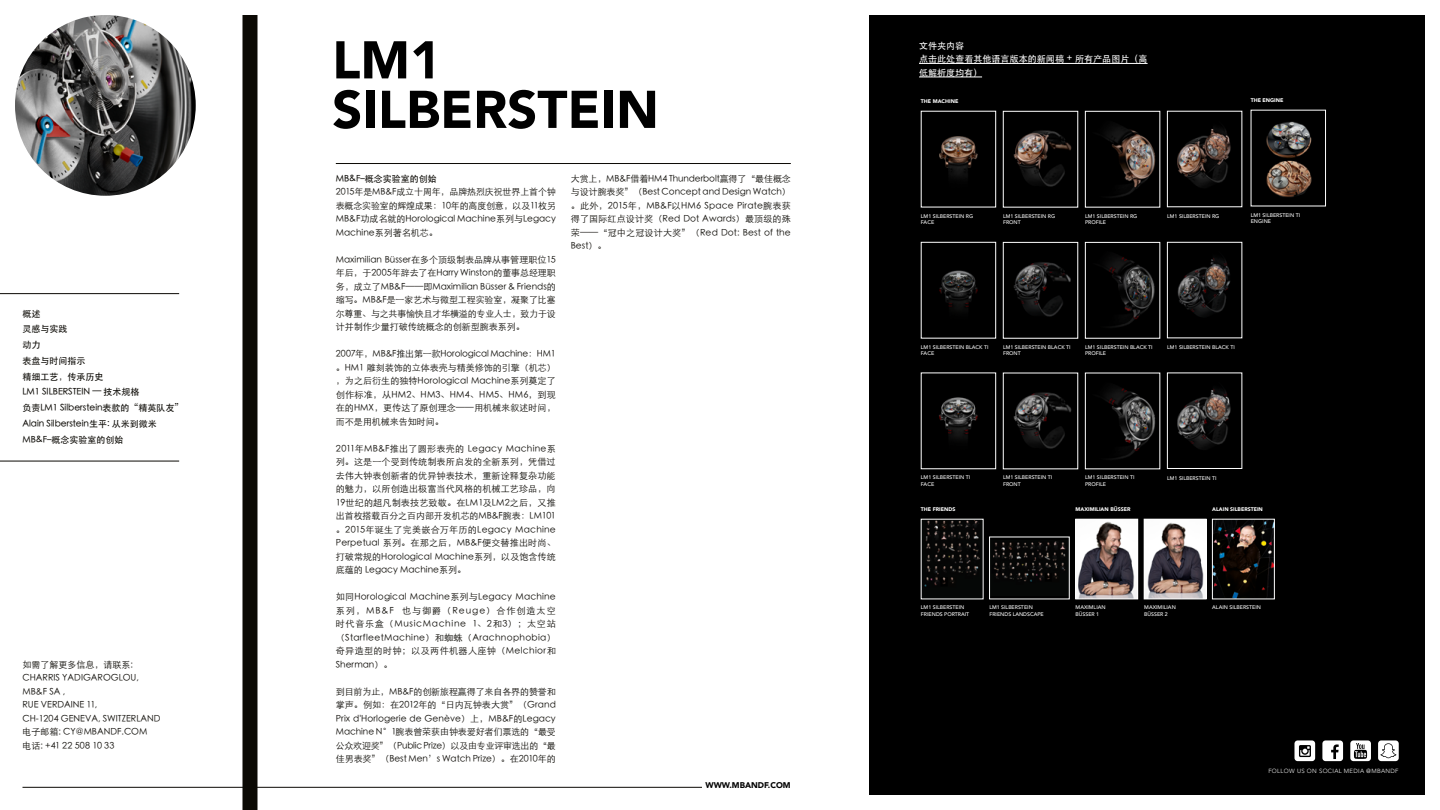
<style>
.page{position:relative;width:1440px;height:810px;background:#fff}
.page>*{position:absolute;margin:0;border:0;box-sizing:border-box;transform-origin:0 0}
.t1{font:900 52.5px/49.5px "Avenir LT Std";color:#000}
.t2{font:300 9px/13.5px "ST Heiti SC";color:#0b0904;text-align:justify}
.t3{font:500 9px/15.8px "ST Heiti SC";color:#0b0904}
.t4{font:500 9px/13.5px "ST Heiti SC";letter-spacing:.005em;color:#fff}
.t5{font:900 8.25px "Avenir LT Std";color:#000}
.t6{font:300 6px "Avenir LT Std";letter-spacing:.05em;color:#fff}
.t7{font:500 5.25px/6.8px "Avenir LT Std";color:#fff}
.t8{font:900 5.25px "Avenir LT Std";color:#fff}
</style>
<div class="page">
<hr style="left:22px;top:787px;width:680px;height:1px;background:#0b0904">
<hr style="left:336px;top:163px;width:455px;height:1px;background:#0b0904">
<img style="left:15px;top:15px;width:181px;height:181px;border-radius:90px">
<div style="left:242px;top:15px;width:15px;height:795px;background:#0b0904"></div>
<hr style="left:0;top:293px;width:179px;height:1px;background:#0b0904">
<hr style="left:0;top:461px;width:179px;height:1px;background:#0b0904">
<div style="left:869px;top:15px;width:556px;height:780px;background:#000"></div>
<svg style="left:1294px;top:740px;width:21px;height:21px"></svg>
<svg style="left:1322px;top:740px;width:21px;height:21px"></svg>
<svg style="left:1350px;top:740px;width:21px;height:21px"></svg>
<svg style="left:1378px;top:740px;width:21px;height:21px"></svg>
<img style="left:1013px;top:130px;width:59px;height:57px">
<div style="left:1003px;top:111px;width:75px;height:96px;border:1px solid #fff"></div>
<img style="left:1014px;top:262px;width:57px;height:55px">
<div style="left:1003px;top:242px;width:75px;height:96px;border:1px solid #fff"></div>
<img style="left:1013px;top:392px;width:59px;height:57px">
<img style="left:1104px;top:126px;width:52px;height:72px">
<div style="left:1085px;top:111px;width:75px;height:96px;border:1px solid #fff"></div>
<img style="left:1105px;top:256px;width:50px;height:72px">
<div style="left:1085px;top:242px;width:75px;height:96px;border:1px solid #fff"></div>
<img style="left:1104px;top:388px;width:52px;height:72px">
<img style="left:939px;top:136px;width:39px;height:42px">
<img style="left:1266px;top:121px;width:46px;height:76px">
<img style="left:939px;top:270px;width:39px;height:41px">
<div style="left:921px;top:242px;width:75px;height:96px;border:1px solid #fff"></div>
<img style="left:939px;top:397px;width:39px;height:43px">
<img style="left:924px;top:521px;width:56px;height:66px">
<img style="left:1078px;top:521px;width:58px;height:76px">
<div style="left:1076px;top:519px;width:62px;height:80px;border:1px solid #fff"></div>
<img style="left:1214px;top:521px;width:59px;height:76px">
<div style="left:1212px;top:519px;width:63px;height:80px;border:1px solid #fff"></div>
<img style="left:1146px;top:521px;width:58px;height:76px">
<div style="left:1144px;top:519px;width:62px;height:80px;border:1px solid #fff"></div>
<img style="left:993px;top:541px;width:73px;height:41px">
<img style="left:1177px;top:127px;width:54px;height:60px">
<img style="left:1177px;top:258px;width:54px;height:59px">
<div style="left:1167px;top:242px;width:75px;height:96px;border:1px solid #fff"></div>
<img style="left:1177px;top:388px;width:54px;height:61px">
<div style="left:1167px;top:373px;width:75px;height:96px;border:1px solid #fff"></div>
<hr style="left:919px;top:63px;width:229px;height:1px;background:#fff">
<hr style="left:919px;top:77px;width:63px;height:1px;background:#fff">
<p class="t3" style="left:22px;top:305px;width:163px">概述<br>灵感与实践<br>动力<br>表盘与时间指示<br>精细工艺，传承历史<br>LM1 SILBERSTEIN — 技术规格<br>负责LM1 Silberstein表款的“精英队友”<br>Alain Silberstein生平: 从米到微米<br>MB&amp;F–概念实验室的创始</p>
<p class="t2" style="left:22px;top:657px;width:140px;text-align:left">如需了解更多信息，请联系:<br>CHARRIS YADIGAROGLOU,<br>MB&amp;F SA ,<br>RUE VERDAINE 11,<br>CH-1204 GENEVA, SWITZERLAND电子邮箱: CY@MBANDF.COM<br>电话: +41 22 508 10 33</p>
<h1 class="t1" style="left:332px;top:35px;width:328px">LM1<br>SILBERSTEIN</h1>
<p class="t3" style="left:336px;top:170px;width:103px">MB&amp;F–概念实验室的创始</p>
<p class="t2" style="left:336px;top:184px;width:222px">2015年是MB&amp;F成立十周年，品牌热烈庆祝世界上首个钟表概念实验室的辉煌成果：10年的高度创意，以及11枚另MB&amp;F功成名就的Horological Machine系列与Legacy Machine系列著名机芯。</p>
<p class="t2" style="left:336px;top:252px;width:222px">Maximilian Büsser在多个顶级制表品牌从事管理职位15年后，于2005年辞去了在Harry Winston的董事总经理职务，成立了MB&amp;F——即Maximilian Büsser &amp; Friends的缩写。MB&amp;F是一家艺术与微型工程实验室，凝聚了比塞尔尊重、与之共事愉快且才华横溢的专业人士，致力于设计并制作少量打破传统概念的创新型腕表系列。</p>
<p class="t2" style="left:336px;top:346px;width:222px">2007年，MB&amp;F推出第一款Horological Machine：HM1。HM1 雕刻装饰的立体表壳与精美修饰的引擎（机芯），为之后衍生的独特Horological Machine系列奠定了创作标准，从HM2、HM3、HM4、HM5、HM6，到现在的HMX，更传达了原创理念——用机械来叙述时间，而不是用机械来告知时间。</p>
<p class="t2" style="left:336px;top:441px;width:222px">2011年MB&amp;F推出了圆形表壳的 Legacy Machine系列。这是一个受到传统制表所启发的全新系列，凭借过去伟大钟表创新者的优异钟表技术，重新诠释复杂功能的魅力，以所创造出极富当代风格的机械工艺珍品，向19世纪的超凡制表技艺致敬。在LM1及LM2之后，又推出首枚搭载百分之百内部开发机芯的MB&amp;F腕表：LM101。2015年诞生了完美嵌合万年历的Legacy Machine Perpetual 系列。在那之后，MB&amp;F便交替推出时尚、打破常规的Horological Machine系列，以及饱含传统底蕴的 Legacy Machine系列。</p>
<p class="t2" style="left:336px;top:589px;width:222px">如同Horological Machine系列与Legacy Machine系列，MB&amp;F 也与御爵（Reuge）合作创造太空时代音乐盒（MusicMachine 1、2和3）；太空站（StarfleetMachine）和蜘蛛（Arachnophobia）奇异造型的时钟；以及两件机器人座钟（Melchior和Sherman）。</p>
<p class="t2" style="left:336px;top:684px;width:222px">到目前为止，MB&amp;F的创新旅程赢得了来自各界的赞誉和掌声。例如：在2012年的“日内瓦钟表大赏”（Grand Prix d'Horlogerie de Genève）上，MB&amp;F的Legacy Machine N°1腕表曾荣获由钟表爱好者们票选的“最受公众欢迎奖”（Public Prize）以及由专业评审选出的“最佳男表奖”（Best Men’s Watch Prize）。在2010年的</p>
<p class="t2" style="left:571px;top:171px;width:222px">大赏上，MB&amp;F借着HM4 Thunderbolt赢得了“最佳概念与设计腕表奖”（Best Concept and Design Watch）。此外，2015年，MB&amp;F以HM6 Space Pirate腕表获得了国际红点设计奖（Red Dot Awards）最顶级的殊荣——“冠中之冠设计大奖”（Red Dot: Best of the Best）。</p>
<p class="t5" style="left:705px;top:780px;width:87px">WWW.MBANDF.COM</p>
<p class="t4" style="left:919px;top:39px;width:230px">文件夹内容<br>点击此处查看其他语言版本的新闻稿 + 所有产品图片（高低解析度均有）</p>
<p class="t8" style="left:921px;top:98px;width:39px">THE MACHINE</p>
<p class="t8" style="left:1251px;top:97px;width:34px">THE ENGINE</p>
<p class="t7" style="left:921px;top:213px;width:54px">LM1 SILBERSTEIN RG<br>FACE</p>
<p class="t7" style="left:1003px;top:213px;width:54px">LM1 SILBERSTEIN RG<br>FRONT</p>
<p class="t7" style="left:1085px;top:213px;width:54px">LM1 SILBERSTEIN RG<br>PROFILE</p>
<p class="t7" style="left:1167px;top:213px;width:54px">LM1 SILBERSTEIN RG</p>
<p class="t7" style="left:1251px;top:211px;width:51px">LM1 SILBERSTEIN TI<br>ENGINE</p>
<p class="t7" style="left:921px;top:344px;width:69px">LM1 SILBERSTEIN BLACK TI<br>FACE</p>
<p class="t7" style="left:1003px;top:344px;width:69px">LM1 SILBERSTEIN BLACK TI<br>FRONT</p>
<p class="t7" style="left:1085px;top:344px;width:69px">LM1 SILBERSTEIN BLACK TI<br>PROFILE</p>
<p class="t7" style="left:1167px;top:344px;width:69px">LM1 SILBERSTEIN BLACK TI</p>
<p class="t7" style="left:921px;top:474px;width:51px">LM1 SILBERSTEIN TI<br>FACE</p>
<p class="t7" style="left:1003px;top:474px;width:51px">LM1 SILBERSTEIN TI<br>FRONT</p>
<p class="t7" style="left:1085px;top:474px;width:51px">LM1 SILBERSTEIN TI<br>PROFILE</p>
<p class="t7" style="left:1167px;top:475px;width:51px">LM1 SILBERSTEIN TI</p>
<p class="t8" style="left:921px;top:506px;width:36px">THE FRIENDS</p>
<p class="t8" style="left:1076px;top:506px;width:56px">MAXIMILIAN BÜSSER</p>
<p class="t8" style="left:1212px;top:506px;width:52px">ALAIN SILBERSTEIN</p>
<p class="t7" style="left:921px;top:604px;width:50px">LM1 SILBERSTEIN<br>FRIENDS PORTRAIT</p>
<p class="t7" style="left:1076px;top:604px;width:32px">MAXIMLIAN<br>BÜSSER 1</p>
<p class="t7" style="left:1144px;top:604px;width:33px">MAXIMILIAN</p>
<p class="t7" style="left:1212px;top:604px;width:50px">ALAIN SILBERSTEIN</p>
<p class="t7" style="left:989px;top:604px;width:56px">LM1 SILBERSTEIN<br>FRIENDS LANDSCAPE</p>
<p class="t7" style="left:1144px;top:611px;width:25px">BÜSSER 2</p>
<p class="t6" style="left:1268px;top:767px;width:132px">FOLLOW US ON SOCIAL MEDIA @MBANDF</p>
</div>
